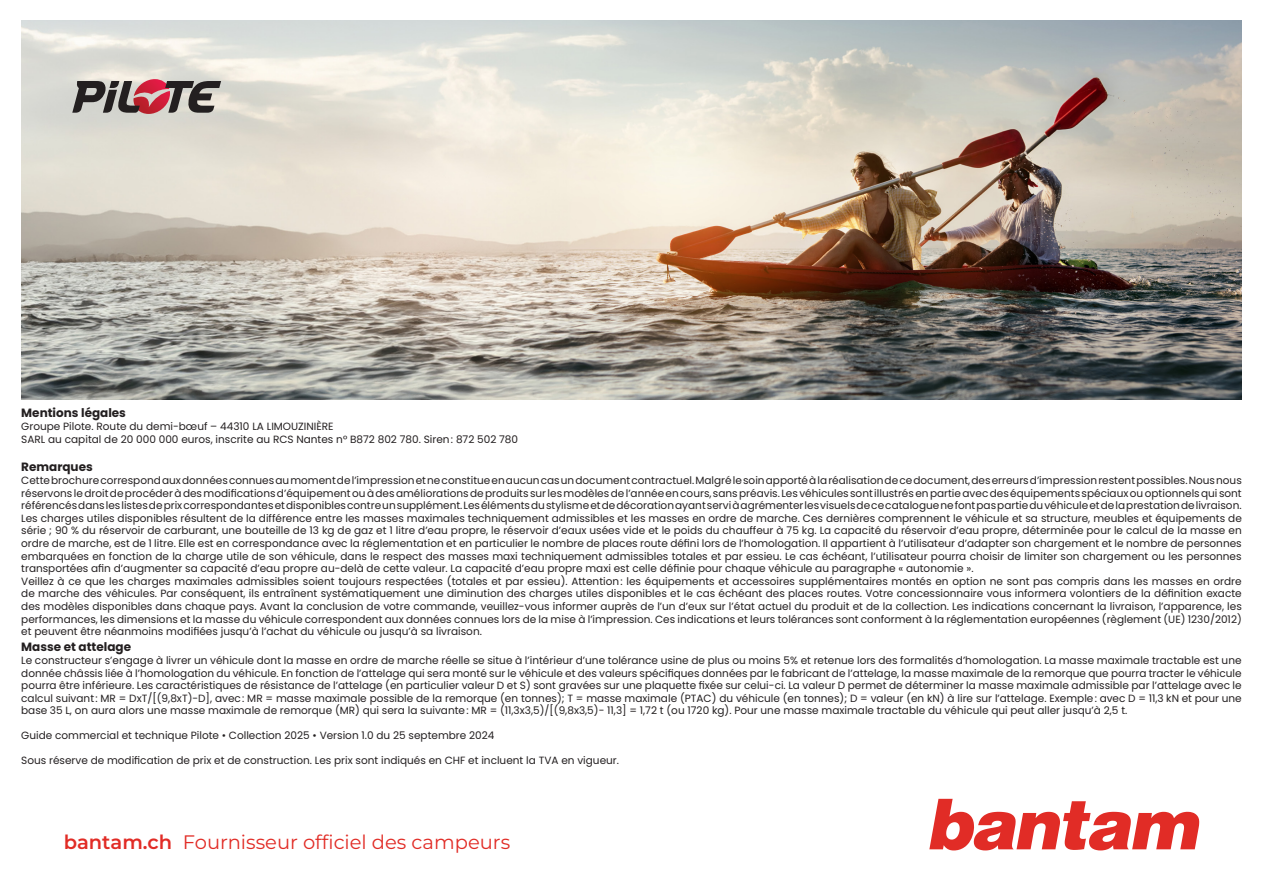
<style>
.page{position:relative;width:1263px;height:893px;background:#fff}
.page>*{position:absolute;margin:0;border:0;box-sizing:border-box;transform-origin:0 0}
.t1{font:19.5px "Montserrat";color:#e12c26}
.t2{font:700 12px "Poppins";color:#231f20}
.t3{font:10.5px/12.6px "Poppins";color:#231f20;text-align:justify}
.s1{font-weight:100}
</style>
<div class="page">
<img style="left:21px;top:21px;width:1221px;height:379px">
<svg style="left:72px;top:79px;width:149px;height:35px;background:#8e7373"></svg>
<svg style="left:929px;top:799px;width:270px;height:51px"></svg>
<p class="t2" style="left:21px;top:406px;width:106px">Mentions légales</p>
<p class="t3" style="left:21px;top:420px;width:314px">Groupe Pilote. Route du demi-bœuf – 44310 LA LIMOUZINIÈRE</p>
<p class="t3" style="left:21px;top:433px;width:498px">SARL au capital de 20 000 000 euros, inscrite au RCS Nantes n° B872 802 780. Siren: 872 502 780</p>
<p class="t2" style="left:21px;top:460px;width:73px">Remarques</p>
<p class="t3" style="left:21px;top:474px;width:1222px">Cette brochure correspond aux données connues au moment de l’impression et ne constitue en aucun cas un document contractuel. Malgré le soin apporté à la réalisation de ce document, des erreurs d’impression restent possibles. Nous nous réservons le droit de procéder à des modifications d’équipement ou à des améliorations de produits sur les modèles de l’année en cours, sans préavis. Les véhicules sont illustrés en partie avec des équipements spéciaux ou optionnels qui sont référencés dans les listes de prix correspondantes et disponibles contre un supplément. Les éléments du stylisme et de décoration ayant servi à agrémenter les visuels de ce catalogue ne font pas partie du véhicule et de la prestation de livraison.<br>Les charges utiles disponibles résultent de la différence entre les masses maximales techniquement admissibles et les masses en ordre de marche. Ces dernières comprennent le véhicule et sa structure, meubles et équipements de série ; 90 % du réservoir de carburant, une bouteille de 13 kg de gaz et 1 litre d’eau propre, le réservoir d’eaux usées vide et le poids du chauffeur à 75 kg. La capacité du réservoir d’eau propre, déterminée pour le calcul de la masse en ordre de marche, est de 1 litre. Elle est en correspondance avec la réglementation et en particulier le nombre de places route défini lors de l’homologation. Il appartient à l’utilisateur d’adapter son chargement et le nombre de personnes embarquées en fonction de la charge utile de son véhicule, dans le respect des masses maxi techniquement admissibles totales et par essieu. Le cas échéant, l’utilisateur pourra choisir de limiter son chargement ou les personnes transportées afin d’augmenter sa capacité d’eau propre au-delà de cette valeur. La capacité d’eau propre maxi est celle définie pour chaque véhicule au paragraphe « autonomie ».</p>
<p class="t3" style="left:21px;top:575px;width:1222px">Veillez à ce que les charges maximales admissibles soient toujours respectées (totales et par essieu). Attention: les équipements et accessoires supplémentaires montés en option ne sont pas compris dans les masses en ordre de marche des véhicules. Par conséquent, ils entraînent systématiquement une diminution des charges utiles disponibles et le cas échéant des places routes. Votre concessionnaire vous informera volontiers de la définition exacte des modèles disponibles dans chaque pays. Avant la conclusion de votre commande, veuillez-vous informer auprès de l’un d’eux sur l’état actuel du produit et de la collection. Les indications concernant la livraison, l’apparence, les performances, les dimensions et la masse du véhicule correspondent aux données connues lors de la mise à l’impression. Ces indications et leurs tolérances sont conforment à la réglementation européennes (règlement (UE) 1230/2012) et peuvent être néanmoins modifiées jusqu’à l’achat du véhicule ou jusqu’à sa livraison.</p>
<p class="t2" style="left:21px;top:640px;width:111px">Masse et attelage</p>
<p class="t3" style="left:21px;top:654px;width:1222px">Le constructeur s’engage à livrer un véhicule dont la masse en ordre de marche réelle se situe à l’intérieur d’une tolérance usine de plus ou moins 5% et retenue lors des formalités d’homologation. La masse maximale tractable est une donnée châssis liée à l’homologation du véhicule. En fonction de l’attelage qui sera monté sur le véhicule et des valeurs spécifiques données par le fabricant de l’attelage, la masse maximale de la remorque que pourra tracter le véhicule pourra être inférieure. Les caractéristiques de résistance de l’attelage (en particulier valeur D et S) sont gravées sur une plaquette fixée sur celui-ci. La valeur D permet de déterminer la masse maximale admissible par l’attelage avec le calcul suivant: MR = DxT/[(9,8xT)-D], avec: MR = masse maximale possible de la remorque (en tonnes); T = masse maximale (PTAC) du véhicule (en tonnes); D = valeur (en kN) à lire sur l’attelage. Exemple: avec D = 11,3 kN et pour une base 35 L, on aura alors une masse maximale de remorque (MR) qui sera la suivante: MR = (11,3x3,5)/[(9,8x3,5)- 11,3] = 1,72 t (ou 1720 kg). Pour une masse maximale tractable du véhicule qui peut aller jusqu’à 2,5 t.</p>
<p class="t3" style="left:21px;top:729px;width:475px">Guide commercial et technique Pilote • Collection 2025 • Version 1.0 du 25 septembre 2024</p>
<p class="t3" style="left:21px;top:754px;width:599px">Sous réserve de modification de prix et de construction. Les prix sont indiqués en CHF et incluent la TVA en vigueur.</p>
<p class="t1" style="left:64px;top:829px;width:448px"><span class="s1">bantam.ch</span> Fournisseur officiel des campeurs</p>
</div>
